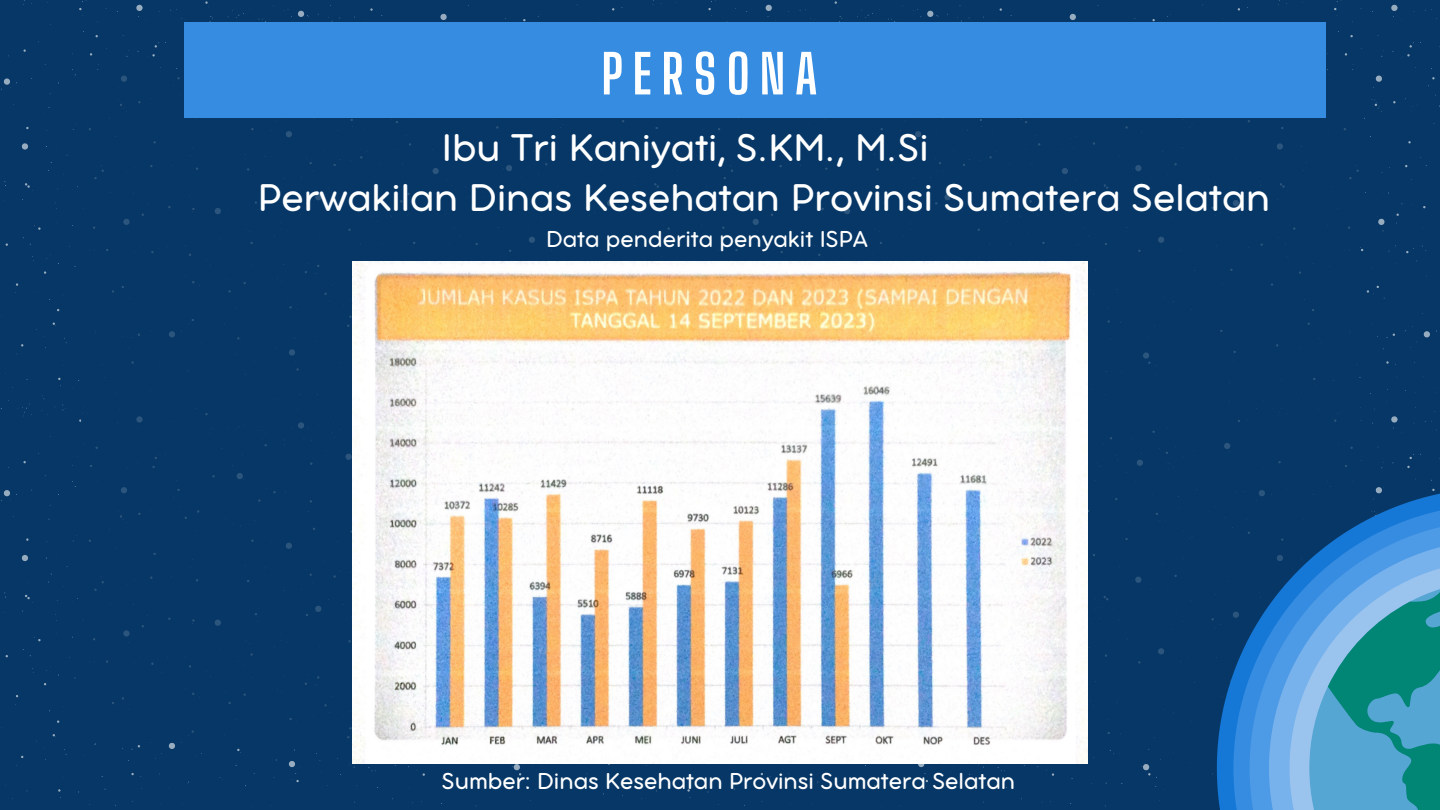
<style>
.page{position:relative;width:1440px;height:810px;background:#063766}
.page>*{position:absolute;margin:0;border:0;box-sizing:border-box;transform-origin:0 0}
.t1{font:700 53.2px "Big Shoulders Display";letter-spacing:.185em;color:#fff}
.t2{font:42px "Aristotelica Pro Tx";color:#fff}
.t3{font:25.1px "Aristotelica Pro Tx";color:#fff}
</style>
<div class="page">
<svg style="left:22px;top:143px;width:6px;height:7px"></svg>
<svg style="left:1px;top:78px;width:16px;height:12px"></svg>
<svg style="left:136px;top:5px;width:7px;height:12px"></svg>
<svg style="left:298px;top:11px;width:11px;height:6px"></svg>
<svg style="left:440px;top:14px;width:7px;height:6px"></svg>
<svg style="left:25px;top:183px;width:8px;height:8px"></svg>
<svg style="left:1142px;top:759px;width:19px;height:19px"></svg>
<svg style="left:918px;top:764px;width:12px;height:18px"></svg>
<svg style="left:1391px;top:416px;width:11px;height:17px"></svg>
<svg style="left:766px;top:5px;width:7px;height:12px"></svg>
<svg style="left:927px;top:11px;width:12px;height:6px"></svg>
<svg style="left:1069px;top:14px;width:7px;height:6px"></svg>
<svg style="left:1377px;top:216px;width:7px;height:9px"></svg>
<svg style="left:1424px;top:331px;width:6px;height:6px"></svg>
<svg style="left:1391px;top:5px;width:7px;height:12px"></svg>
<svg style="left:1373px;top:76px;width:9px;height:12px"></svg>
<svg style="left:1367px;top:286px;width:18px;height:13px"></svg>
<svg style="left:1372px;top:99px;width:10px;height:13px"></svg>
<svg style="left:22px;top:555px;width:6px;height:6px"></svg>
<svg style="left:1px;top:490px;width:16px;height:11px"></svg>
<svg style="left:169px;top:743px;width:6px;height:6px"></svg>
<svg style="left:512px;top:764px;width:9px;height:11px"></svg>
<svg style="left:289px;top:761px;width:12px;height:21px"></svg>
<svg style="left:25px;top:595px;width:8px;height:8px"></svg>
<div style="left:184px;top:22px;width:1142px;height:96px;background:#358ce1"></div>
<svg style="left:1217px;top:488px;width:223px;height:322px"></svg>
<svg style="left:1233px;top:504px;width:207px;height:306px"></svg>
<svg style="left:1250px;top:520px;width:190px;height:12px"></svg>
<svg style="left:1248px;top:532px;width:192px;height:278px"></svg>
<svg style="left:1313px;top:577px;width:127px;height:233px;background:#409db7"></svg>
<img style="left:352px;top:262px;width:735px;height:502px">
<p class="t1" style="left:601px;top:42px;width:217px">PERSONA</p>
<p class="t2" style="left:442px;top:134px;width:488px">Ibu Tri Kaniyati, S.KM., M.Si</p>
<p class="t2" style="left:258px;top:184px;width:1014px">Perwakilan Dinas Kesehatan Provinsi Sumatera Selatan</p>
<p class="t3" style="left:546px;top:231px;width:324px">Data penderita penyakit ISPA</p>
<p class="t3" style="left:442px;top:773px;width:575px">Sumber: Dinas Kesehatan Provinsi Sumatera Selatan</p>
</div>
